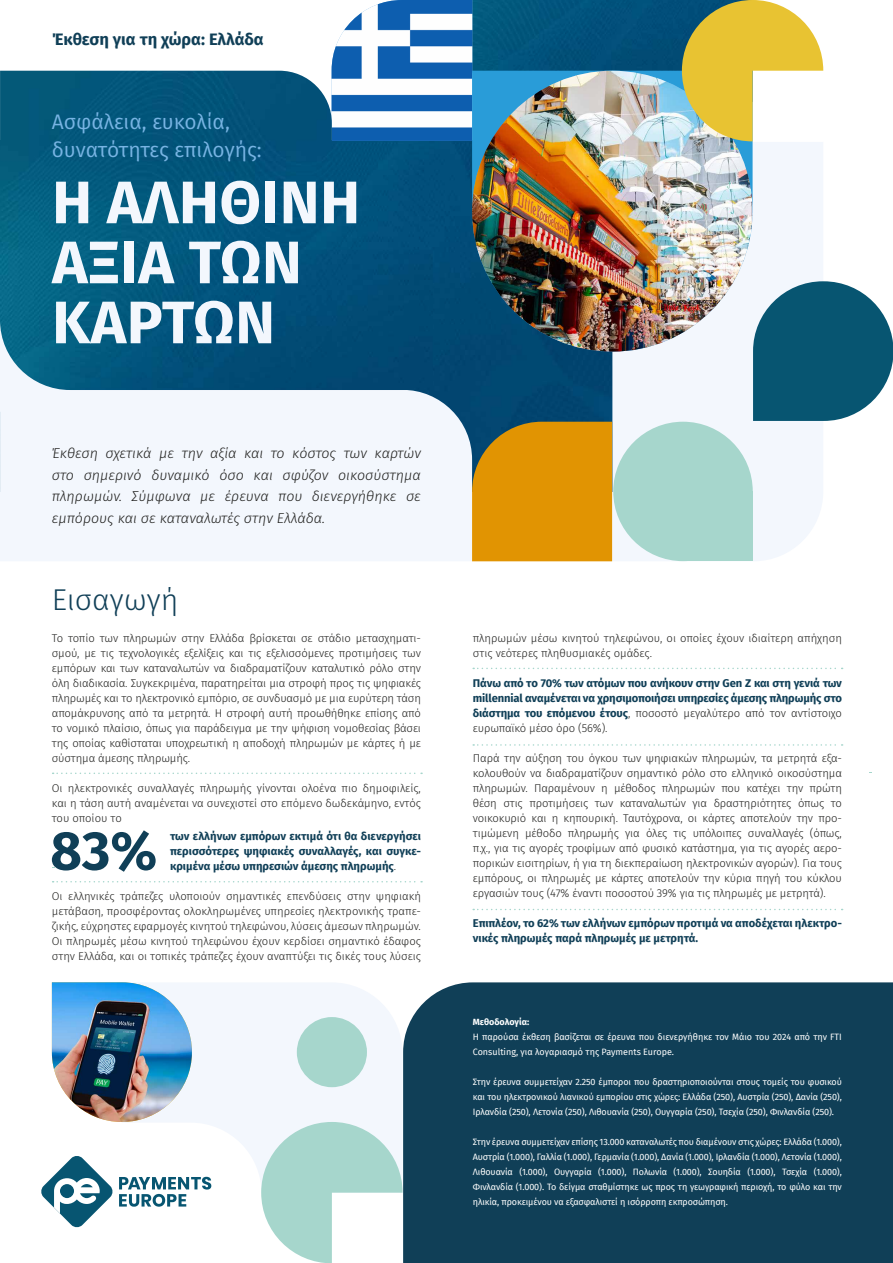
<style>
.page{position:relative;width:893px;height:1263px;background:#fff}
.page>*{position:absolute;margin:0;border:0;box-sizing:border-box;transform-origin:0 0}
.t1{font:700 60px/60px "Fira Sans";letter-spacing:.01em;color:#f3f7fd}
.t2{font:700 54.6px "Fira Sans";color:#103f57}
.t3{font:300 30px "Fira Sans";color:#103f57}
.t4{font:21px/28.5px "Fira Sans";color:#78b4e3}
.t5{font:700 16.5px "Fira Sans";color:#103f57}
.t6{font:italic 300 14.25px/21.8px "Fira Sans";color:#1d1d1b;text-align:justify}
.t7{font:300 11.25px/15px "Fira Sans";letter-spacing:-.01em;color:#1d1d1b;text-align:justify}
.t8{font:700 11.25px/15px "Fira Sans";letter-spacing:-.01em;color:#103f57;text-align:justify}
.t9{font:9px/15px "Fira Sans";letter-spacing:-.01em;color:#fff;text-align:justify}
.t10{font:700 9px "Fira Sans";color:#fff}
.s1{font-weight:300;color:#1d1d1b}
</style>
<div class="page">
<img style="left:0;top:176px;width:612px;height:246px">
<div style="left:612px;top:213px;width:211px;height:348px;background:#f3f7fd"></div>
<img style="left:472px;top:71px;width:281px;height:281px;border-radius:140px">
<img style="left:332px;top:0;width:491px;height:213px">
<div style="left:0;top:390px;width:472px;height:171px;background:#f3f7fd"></div>
<div style="left:0;top:71px;width:332px;height:105px;background:#035579"></div>
<svg style="left:472px;top:422px;width:140px;height:139px;background:#d48f08"></svg>
<div style="left:403px;top:982px;width:490px;height:281px;background:#103f57"></div>
<div style="left:613px;top:422px;width:140px;height:139px;background:#a6d6cc;border-radius:50%"></div>
<div style="left:683px;top:491px;width:70px;height:70px;background:#a6d6cc"></div>
<div style="left:0;top:390px;width:88px;height:22px;background:#f3f7fd"></div>
<img style="left:0;top:250px;width:433px;height:140px">
<svg style="left:753px;top:281px;width:140px;height:140px;background:#2d6f87"></svg>
<svg style="left:473px;top:668px;width:370px;height:1px"></svg>
<svg style="left:53px;top:772px;width:369px;height:2px"></svg>
<svg style="left:473px;top:744px;width:370px;height:2px"></svg>
<svg style="left:473px;top:909px;width:370px;height:1px"></svg>
<svg style="left:53px;top:881px;width:369px;height:1px"></svg>
<svg style="left:41px;top:982px;width:362px;height:281px"></svg>
<h3 class="t5" style="left:52px;top:25px;width:213px">Έκθεση για τη χώρα: Ελλάδα</h3>
<h3 class="t4" style="left:52px;top:106px;width:211px">Ασφάλεια, ευκολία, δυνατότητες επιλογής:</h3>
<h1 class="t1" style="left:52px;top:168px;width:309px">Η ΑΛΗΘΙΝΗ<br>ΑΞΙΑ ΤΩΝ<br>ΚΑΡΤΩΝ</h1>
<p class="t6" style="left:52px;top:442px;width:371px">Έκθεση σχετικά με την αξία και το κόστος των καρτών στο σημερινό δυναμικό όσο και σφύζον οικοσύστημα πληρωμών. Σύμφωνα με έρευνα που διενεργήθηκε σε εμπόρους και σε καταναλωτές στην Ελλάδα.</p>
<h3 class="t3" style="left:52px;top:578px;width:128px">Εισαγωγή</h3>
<p class="t7" style="left:52px;top:630px;width:371px">Το τοπίο των πληρωμών στην Ελλάδα βρίσκεται σε στάδιο μετασχηματι&shy;σμού, με τις τεχνολογικές εξελίξεις και τις εξελισσόμενες προτιμήσεις των εμπόρων και των καταναλωτών να διαδραματίζουν καταλυτικό ρόλο στην όλη διαδικασία. Συγκεκριμένα, παρατηρείται μια στροφή προς τις ψηφιακές πληρωμές και το ηλεκτρονικό εμπόριο, σε συνδυασμό με μια ευρύτερη τάση απομάκρυνσης από τα μετρητά. Η στροφή αυτή προωθήθηκε επίσης από το νομικό πλαίσιο, όπως για παράδειγμα με την ψήφιση νομοθεσίας βάσει της οποίας καθίσταται υποχρεωτική η αποδοχή πληρωμών με κάρτες ή με σύστημα άμεσης πληρωμής.</p>
<p class="t7" style="left:52px;top:780px;width:371px">Οι ηλεκτρονικές συναλλαγές πληρωμής γίνονται ολοένα πιο δημοφιλείς, και η τάση αυτή αναμένεται να συνεχιστεί στο επόμενο δωδεκάμηνο, εντός του οποίου το</p>
<h2 class="t2" style="left:50px;top:804px;width:108px">83%</h2>
<p class="t8" style="left:170px;top:827px;width:252px">των ελλήνων εμπόρων εκτιμά ότι θα διενεργήσει περισσότερες ψηφιακές συναλλαγές, και συγκε&shy;κριμένα μέσω υπηρεσιών άμεσης πληρωμής<span class="s1">.</span></p>
<p class="t7" style="left:52px;top:888px;width:371px">Οι ελληνικές τράπεζες υλοποιούν σημαντικές επενδύσεις στην ψηφιακή μετάβαση, προσφέροντας ολοκληρωμένες υπηρεσίες ηλεκτρονικής τραπε&shy;ζικής, εύχρηστες εφαρμογές κινητού τηλεφώνου, λύσεις άμεσων πληρωμών.<br>Οι πληρωμές μέσω κινητού τηλεφώνου έχουν κερδίσει σημαντικό έδαφος στην Ελλάδα, και οι τοπικές τράπεζες έχουν αναπτύξει τις δικές τους λύσεις</p>
<p class="t7" style="left:473px;top:630px;width:371px">πληρωμών μέσω κινητού τηλεφώνου, οι οποίες έχουν ιδιαίτερη απήχηση στις νεότερες πληθυσμιακές ομάδες.</p>
<p class="t8" style="left:473px;top:675px;width:371px">Πάνω από το 70% των ατόμων που ανήκουν στην Gen Z και στη γενιά των millennial αναμένεται να χρησιμοποιήσει υπηρεσίες άμεσης πληρωμής στο διάστημα του επόμενου έτους<span class="s1">, ποσοστό μεγαλύτερο από τον αντίστοιχο ευρωπαϊκό μέσο όρο (56%).</span></p>
<p class="t7" style="left:473px;top:750px;width:371px">Παρά την αύξηση του όγκου των ψηφιακών πληρωμών, τα μετρητά εξα&shy;κολουθούν να διαδραματίζουν σημαντικό ρόλο στο ελληνικό οικοσύστημα πληρωμών. Παραμένουν η μέθοδος πληρωμών που κατέχει την πρώτη θέση στις προτιμήσεις των καταναλωτών για δραστηριότητες όπως το νοικοκυριό και η κηπουρική. Ταυτόχρονα, οι κάρτες αποτελούν την προ&shy;τιμώμενη μέθοδο πληρωμής για όλες τις υπόλοιπες συναλλαγές (όπως, π.χ., για τις αγορές τροφίμων από φυσικό κατάστημα, για τις αγορές αερο&shy;πορικών εισιτηρίων, ή για τη διεκπεραίωση ηλεκτρονικών αγορών). Για τους εμπόρους, οι πληρωμές με κάρτες αποτελούν την κύρια πηγή του κύκλου εργασιών τους (47% έναντι ποσοστού 39% για τις πληρωμές με μετρητά).</p>
<p class="t8" style="left:473px;top:915px;width:371px">Επιπλέον, το 62% των ελλήνων εμπόρων προτιμά να αποδέχεται ηλεκτρο&shy;νικές πληρωμές παρά πληρωμές με μετρητά.</p>
<p class="t10" style="left:473px;top:1014px;width:58px">Μεθοδολογία:</p>
<p class="t9" style="left:473px;top:1029px;width:371px">Η παρούσα έκθεση βασίζεται σε έρευνα που διενεργήθηκε τον Μάιο του 2024 από την FTI<br>Consulting, για λογαριασμό της Payments Europe.</p>
<p class="t9" style="left:473px;top:1074px;width:371px">Στην έρευνα συμμετείχαν 2.250 έμποροι που δραστηριοποιούνται στους τομείς του φυσικού και του ηλεκτρονικού λιανικού εμπορίου στις χώρες: Ελλάδα (250), Αυστρία (250), Δανία (250), Ιρλανδία (250), Λετονία (250), Λιθουανία (250), Ουγγαρία (250), Τσεχία (250), Φινλανδία (250).</p>
<p class="t9" style="left:473px;top:1134px;width:371px">Στην έρευνα συμμετείχαν επίσης 13.000 καταναλωτές που διαμένουν στις χώρες: Ελλάδα (1.000), Αυστρία (1.000), Γαλλία (1.000), Γερμανία (1.000), Δανία (1.000), Ιρλανδία (1.000), Λετονία (1.000), Λιθουανία (1.000), Ουγγαρία (1.000), Πολωνία (1.000), Σουηδία (1.000), Τσεχία (1.000), Φινλανδία (1.000). Το δείγμα σταθμίστηκε ως προς τη γεωγραφική περιοχή, το φύλο και την ηλικία, προκειμένου να εξασφαλιστεί η ισόρροπη εκπροσώπηση.</p>
</div>
